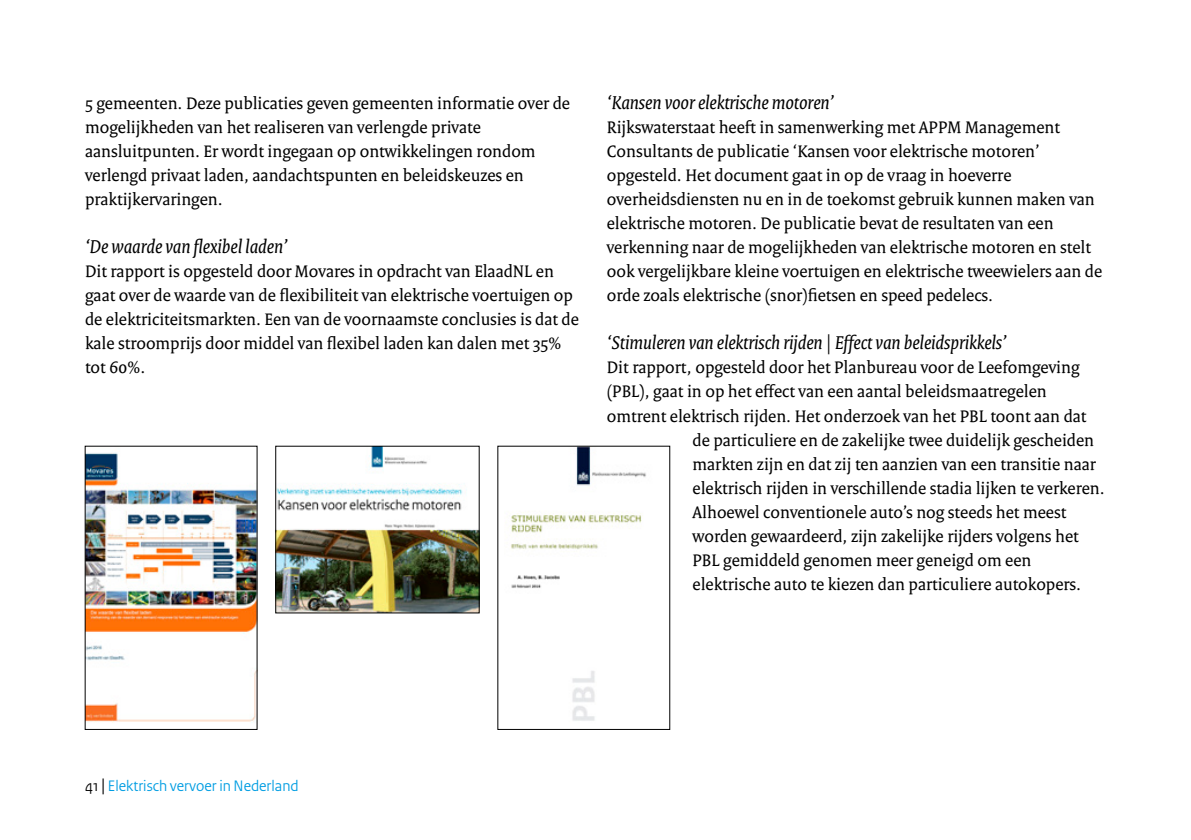
<style>
.page{position:relative;width:1191px;height:840px;background:#fff}
.page>*{position:absolute;margin:0;border:0;box-sizing:border-box;transform-origin:0 0}
._05_RO_Alineakop{font:italic 20px "Rijksoverheid Serif";color:#000}
._10_RO_Broodtekst{font:18px/24px "Rijksoverheid Serif";color:#000}
.t1{font:16px "Rijksoverheid Sans Heading";color:#009de2}
.s1{color:#000}
.s2{font-size:19px;color:#000}
</style>
<div class="page">
<img style="left:87px;top:452px;width:168px;height:271px">
<img style="left:278px;top:448px;width:199px;height:162px">
<img style="left:511px;top:448px;width:135px;height:273px">
<p class="_10_RO_Broodtekst" style="left:85px;top:91px;width:486px">5 gemeenten. Deze publicaties geven gemeenten informatie over de mogelijkheden van het realiseren van verlengde private aansluitpunten. Er wordt ingegaan op ontwikkelingen rondom verlengd privaat laden, aandachtspunten en beleidskeuzes en praktijkervaringen.</p>
<p class="_05_RO_Alineakop" style="left:85px;top:235px;width:204px">‘De waarde van flexibel laden’</p>
<p class="_10_RO_Broodtekst" style="left:85px;top:259px;width:495px">Dit rapport is opgesteld door Movares in opdracht van ElaadNL en gaat over de waarde van de flexibiliteit van elektrische voertuigen op de elektriciteitsmarkten. Een van de voornaamste conclusies is dat de kale stroomprijs door middel van flexibel laden kan dalen met 35% tot 60%.</p>
<p class="_05_RO_Alineakop" style="left:607px;top:91px;width:229px">‘Kansen voor elektrische motoren’</p>
<p class="_10_RO_Broodtekst" style="left:607px;top:115px;width:497px">Rijkswaterstaat heeft in samenwerking met APPM Management Consultants de publicatie ‘Kansen voor elektrische motoren’ opgesteld. Het document gaat in op de vraag in hoeverre overheidsdiensten nu en in de toekomst gebruik kunnen maken van elektrische motoren. De publicatie bevat de resultaten van een verkenning naar de mogelijkheden van elektrische motoren en stelt ook vergelijkbare kleine voertuigen en elektrische tweewielers aan de orde zoals elektrische (snor)fietsen en speed pedelecs.</p>
<p class="_05_RO_Alineakop" style="left:607px;top:331px;width:402px">‘Stimuleren van elektrisch rijden | Effect van beleidsprikkels’</p>
<p class="_10_RO_Broodtekst" style="left:607px;top:355px;width:474px">Dit rapport, opgesteld door het Planbureau voor de Leefomgeving</p>
<p class="_10_RO_Broodtekst" style="left:607px;top:379px;width:441px">(PBL), gaat in op het effect van een aantal beleidsmaatregelen</p>
<p class="_10_RO_Broodtekst" style="left:607px;top:403px;width:481px">omtrent elektrisch rijden. Het onderzoek van het PBL toont aan dat</p>
<p class="_10_RO_Broodtekst" style="left:692px;top:427px;width:403px">de particuliere en de zakelijke twee duidelijk gescheiden</p>
<p class="_10_RO_Broodtekst" style="left:692px;top:451px;width:405px">markten zijn en dat zij ten aanzien van een transitie naar</p>
<p class="_10_RO_Broodtekst" style="left:692px;top:475px;width:414px">elektrisch rijden in verschillende stadia lijken te verkeren.</p>
<p class="_10_RO_Broodtekst" style="left:692px;top:499px;width:375px">Alhoewel conventionele auto’s nog steeds het meest</p>
<p class="_10_RO_Broodtekst" style="left:692px;top:523px;width:388px">worden gewaardeerd, zijn zakelijke rijders volgens het</p>
<p class="_10_RO_Broodtekst" style="left:692px;top:547px;width:340px">PBL gemiddeld genomen meer geneigd om een</p>
<p class="_10_RO_Broodtekst" style="left:692px;top:571px;width:390px">elektrische auto te kiezen dan particuliere autokopers.</p>
<p class="t1" style="left:85px;top:776px;width:215px"><span class="s1">41</span> <span class="s2">|</span> Elektrisch vervoer in Nederland</p>
</div>
